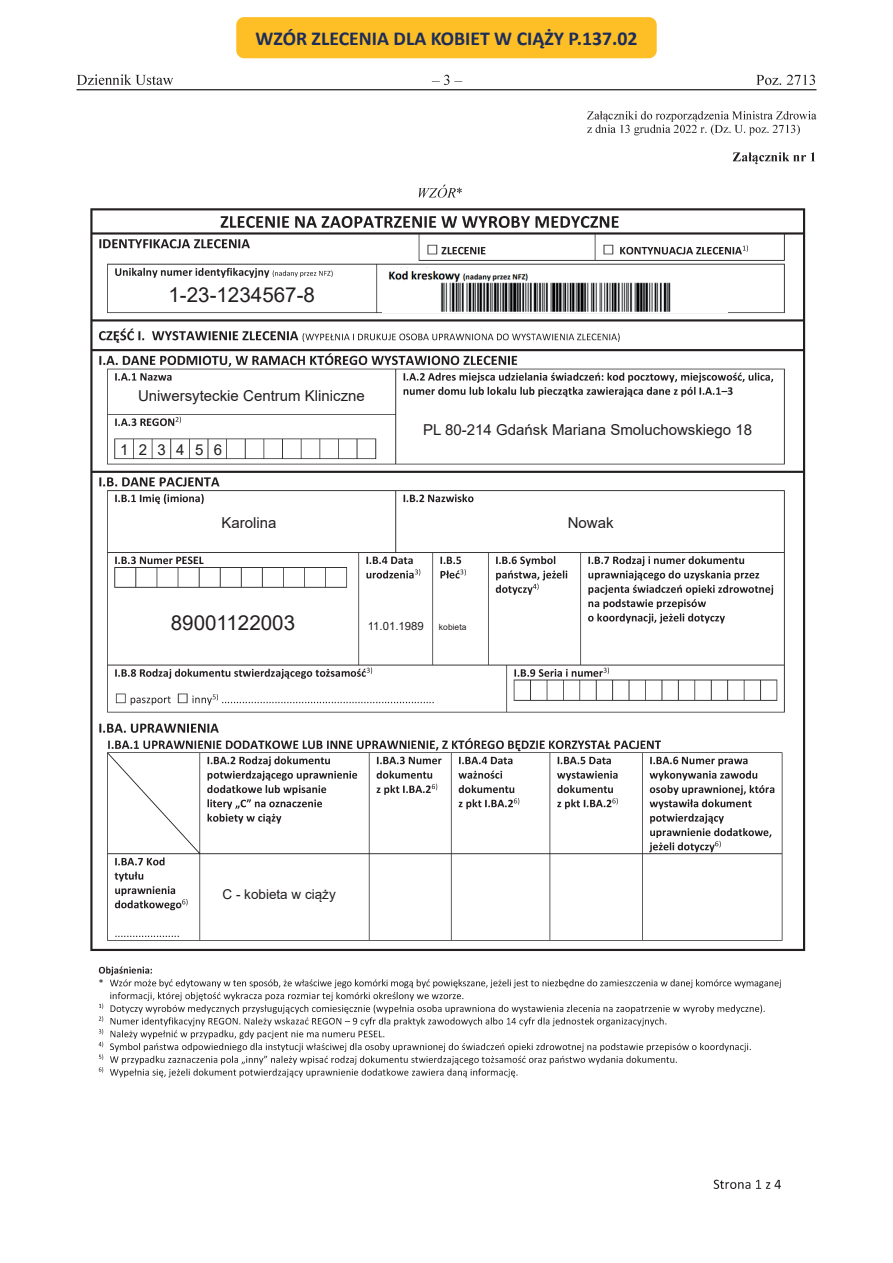
<style>
.page{position:relative;width:893px;height:1263px;background:#fff}
.page>*{position:absolute;margin:0;border:0;box-sizing:border-box;transform-origin:0 0}
.t1{font:20.62px "Arial";color:#231f20}
.t2{font:700 19.73px "Calibri";color:#1c2d5a}
.t3{font:15px "Arial";color:#231f20}
.t4{font:13.5px "Arial";color:#231f20}
.t5{font:11.32px "Arial";color:#231f20}
.t6{font:8.55px "Arial";color:#231f20}
</style>
<div class="page">
<img style="left:76px;top:53px;width:741px;height:1136px">
<img style="left:382px;top:268px;width:345px;height:45px">
<div style="left:236px;top:17px;width:421px;height:41px;background:#fdbe26;border-radius:8px"></div>
<h2 class="t2" style="left:256px;top:24px;width:383px">WZÓR ZLECENIA DLA KOBIET W CIĄŻY P.137.02</h2>
<h1 class="t1" style="left:168px;top:280px;width:148px">1-23-1234567-8</h1>
<p class="t3" style="left:138px;top:386px;width:228px">Uniwersyteckie Centrum Kliniczne</p>
<p class="t3" style="left:120px;top:439px;width:104px">1 2 3 4 5 6</p>
<p class="t3" style="left:221px;top:513px;width:57px">Karolina</p>
<p class="t3" style="left:423px;top:420px;width:330px">PL 80-214 Gdańsk Mariana Smoluchowskiego 18</p>
<p class="t3" style="left:568px;top:513px;width:47px">Nowak</p>
<h1 class="t1" style="left:171px;top:608px;width:126px">89001122003</h1>
<p class="t5" style="left:368px;top:618px;width:57px">11.01.1989</p>
<p class="t6" style="left:439px;top:621px;width:29px">kobieta</p>
<p class="t4" style="left:223px;top:885px;width:115px">C - kobieta w ciąży</p>
</div>
